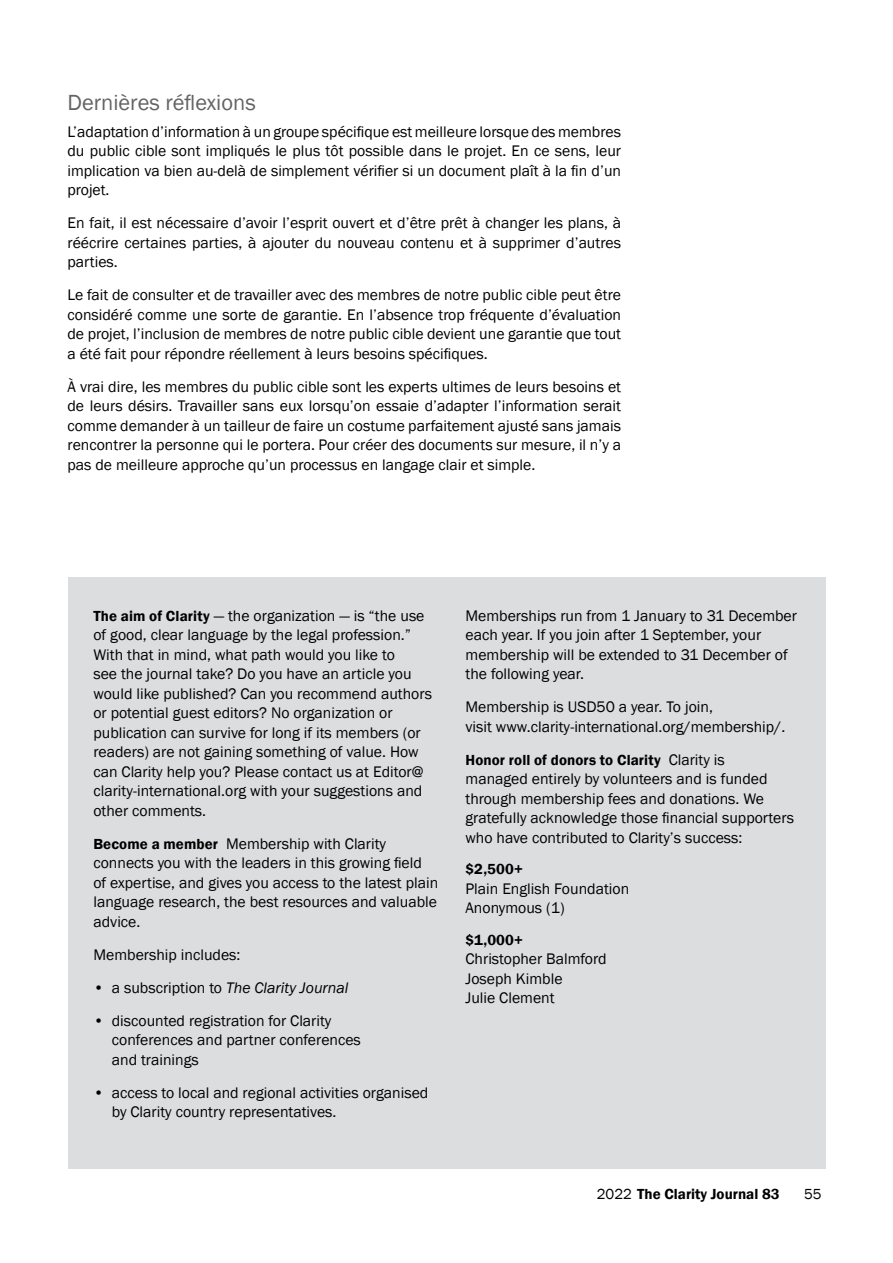
<style>
.page{position:relative;width:893px;height:1263px;background:#fff}
.page>*{position:absolute;margin:0;border:0;box-sizing:border-box;transform-origin:0 0}
.t1{font:22.5px "Franklin Gothic";color:#636466}
.t2{font:15.75px/19.5px "Franklin Gothic";color:#000}
.t3{font:italic 15.75px "Franklin Gothic";color:#000}
.t4{font:600 15px "Franklin Gothic";letter-spacing:.005em;color:#000}
.t5{font:15px "Franklin Gothic";color:#000}
.s1{font-weight:600;font-size:15px}
.s2{font-style:normal}
.s3{font-weight:400;font-size:15.75px}
.s4{font-weight:400}
</style>
<div class="page">
<div style="left:68px;top:577px;width:757px;height:591px;background:#dcddde"></div>
<h1 class="t1" style="left:68px;top:89px;width:190px">Dernières réflexions</h1>
<p class="t2" style="left:68px;top:122px;width:555px;text-align:justify">L’adaptation d’information à un groupe spécifique est meilleure lorsque des membres du public cible sont impliqués le plus tôt possible dans le projet. En ce sens, leur implication va bien au-delà de simplement vérifier si un document plaît à la fin d’un projet.</p>
<p class="t2" style="left:68px;top:213px;width:555px;text-align:justify">En fait, il est nécessaire d’avoir l’esprit ouvert et d’être prêt à changer les plans, à réécrire certaines parties, à ajouter du nouveau contenu et à supprimer d’autres parties.</p>
<p class="t2" style="left:68px;top:285px;width:555px;text-align:justify">Le fait de consulter et de travailler avec des membres de notre public cible peut être considéré comme une sorte de garantie. En l’absence trop fréquente d’évaluation de projet, l’inclusion de membres de notre public cible devient une garantie que tout a été fait pour répondre réellement à leurs besoins spécifiques.</p>
<p class="t2" style="left:68px;top:377px;width:555px;text-align:justify">À vrai dire, les membres du public cible sont les experts ultimes de leurs besoins et de leurs désirs. Travailler sans eux lorsqu’on essaie d’adapter l’information serait comme demander à un tailleur de faire un costume parfaitement ajusté sans jamais rencontrer la personne qui le portera. Pour créer des documents sur mesure, il n’y a pas de meilleure approche qu’un processus en langage clair et simple.</p>
<p class="t2" style="left:93px;top:606px;width:340px"><span class="s1">The aim of Clarity</span> — the organization — is “the use of good, clear language by the legal profession.” With that in mind, what path would you like to<br>see the journal take? Do you have an article you would like published? Can you recommend authors or potential guest editors? No organization or publication can survive for long if its members (or readers) are not gaining something of value. How can Clarity help you? Please contact us at Editor@ clarity-international.org with your suggestions and other comments.</p>
<p class="t2" style="left:93px;top:834px;width:346px"><span class="s1">Become a member</span> Membership with Clarity connects you with the leaders in this growing field of expertise, and gives you access to the latest plain language research, the best resources and valuable advice.</p>
<p class="t2" style="left:93px;top:945px;width:149px">Membership includes:</p>
<p class="t3" style="left:93px;top:978px;width:257px"><span class="s2">• a subscription to</span> The Clarity Journal</p>
<p class="t2" style="left:112px;top:1011px;width:251px;text-indent:-18px">• discounted registration for Clarity conferences and partner conferences and trainings</p>
<p class="t2" style="left:112px;top:1083px;width:318px;text-indent:-18px">• access to local and regional activities organised by Clarity country representatives.</p>
<p class="t2" style="left:465px;top:606px;width:333px">Memberships run from 1 January to 31 December each year. If you join after 1 September, your membership will be extended to 31 December of the following year.</p>
<p class="t2" style="left:465px;top:697px;width:321px">Membership is USD50 a year. To join,<br>visit www.clarity-international.org/membership/.</p>
<p class="t4" style="left:465px;top:750px;width:261px">Honor roll of donors to Clarity <span class="s3">Clarity is</span></p>
<p class="t2" style="left:465px;top:770px;width:330px">managed entirely by volunteers and is funded through membership fees and donations. We gratefully acknowledge those financial supporters who have contributed to Clarity’s success:</p>
<p class="t4" style="left:465px;top:860px;width:59px">$2,500+</p>
<p class="t2" style="left:465px;top:879px;width:165px">Plain English Foundation<br>Anonymous (1)</p>
<p class="t4" style="left:465px;top:930px;width:59px">$1,000+</p>
<p class="t2" style="left:465px;top:950px;width:143px">Christopher Balmford<br>Joseph Kimble<br>Julie Clement</p>
<p class="t4" style="left:597px;top:1185px;width:184px"><span class="s4">2022</span> The Clarity Journal 83</p>
<p class="t5" style="left:804px;top:1185px;width:19px">55</p>
</div>
